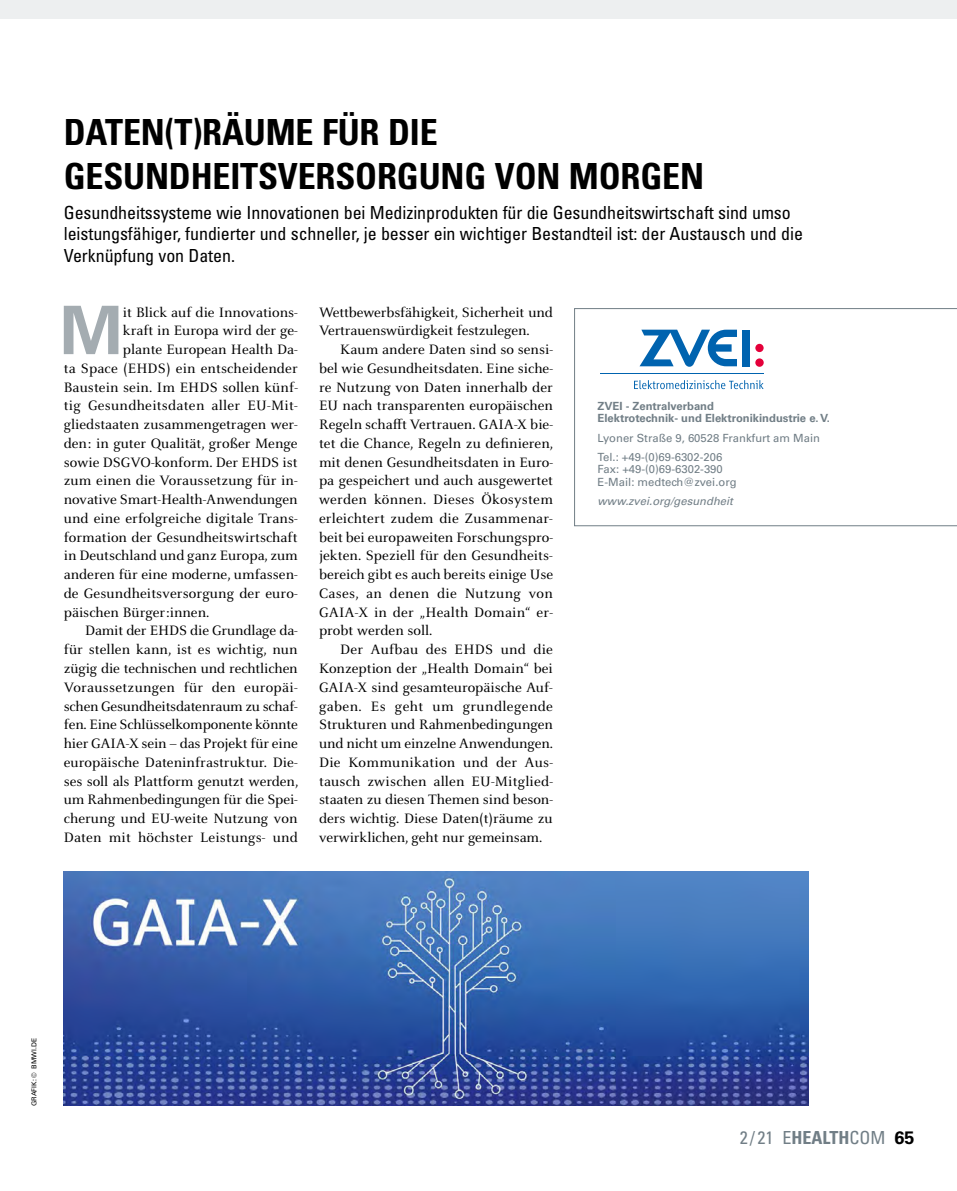
<style>
.page{position:relative;width:957px;height:1191px;background:#fff}
.page>*{position:absolute;margin:0;border:0;box-sizing:border-box;transform-origin:0 0}
.t1{font:700 66.9px "Univers LT Std";color:#a4acb1}
.t2{font:700 condensed 36px/43.2px "Univers LT Std";letter-spacing:-.005em;color:#000}
.t3{font:condensed 18px/21.6px "Univers LT Std";letter-spacing:-.005em;color:#000}
.t4{font:condensed 18px "Univers LT Std";color:#717e86}
.t5{font:15px/18.8px "Celeste OT";color:#000;text-align:justify}
.t6{font:15px "Celeste OT";letter-spacing:.02em;color:#000}
.t7{font:11.25px/19.2px "Univers LT Std";color:#717e86}
.t8{font:700 11.25px/12.8px "Univers LT Std";color:#717e86}
.t9{font:italic 11.25px "Univers LT Std";color:#717e86}
.t10{font:6.75px "Univers LT Std";color:#000}
.s1{font-weight:700}
.s2{font-weight:700;font-stretch:normal;color:#000}
</style>
<div class="page">
<div style="left:0;top:0;width:957px;height:19px;background:#edeff0"></div>
<svg style="left:574px;top:308px;width:383px;height:218px"></svg>
<img style="left:64px;top:872px;width:744px;height:233px">
<svg style="left:639px;top:330px;width:98px;height:37px"></svg>
<div style="left:742px;top:330px;width:8px;height:36px;background:#0063af"></div>
<div style="left:755px;top:344px;width:8px;height:8px;background:#e4003a;border-radius:50%"></div>
<div style="left:755px;top:358px;width:8px;height:9px;background:#e4003a;border-radius:50%"></div>
<svg style="left:634px;top:380px;width:129px;height:9px"></svg>
<hr style="left:600px;top:373px;width:163px;height:1px;background:#0063af">
<h2 class="t2" style="left:64px;top:111px;width:642px">DATEN(T)RÄUME FÜR DIE<br>GESUNDHEITSVERSORGUNG VON MORGEN</h2>
<p class="t3" style="left:64px;top:201px;width:740px">Gesundheitssysteme wie Innovationen bei Medizinprodukten für die Gesundheitswirtschaft sind umso leistungsfähiger, fundierter und schneller, je besser ein wichtiger Bestandteil ist: der Austausch und die<br>Verknüpfung von Daten.</p>
<h1 class="t1" style="left:60px;top:291px;width:65px">M</h1>
<p class="t5" style="left:123px;top:302px;width:176px">it Blick auf die Innovations-</p>
<p class="t5" style="left:123px;top:321px;width:176px">kraft in Europa wird der ge-</p>
<p class="t5" style="left:123px;top:340px;width:176px">plante European Health Da-</p>
<p class="t5" style="left:64px;top:359px;width:235px">ta Space (EHDS) ein entscheidender</p>
<p class="t5" style="left:64px;top:377px;width:236px">Baustein sein. Im EHDS sollen künf-</p>
<p class="t6" style="left:64px;top:397px;width:235px">tig Gesundheitsdaten aller EU-Mit-</p>
<p class="t5" style="left:64px;top:415px;width:235px">gliedstaaten zusammengetragen wer-</p>
<p class="t5" style="left:64px;top:434px;width:235px">den: in guter Qualität, großer Menge</p>
<p class="t5" style="left:64px;top:452px;width:235px">sowie DSGVO-konform. Der EHDS ist</p>
<p class="t5" style="left:64px;top:471px;width:235px">zum einen die Voraussetzung für in-</p>
<p class="t5" style="left:64px;top:490px;width:235px">novative Smart-Health-Anwendungen</p>
<p class="t5" style="left:64px;top:509px;width:235px">und eine erfolgreiche digitale Trans-</p>
<p class="t5" style="left:64px;top:527px;width:235px">formation der Gesundheitswirtschaft</p>
<p class="t5" style="left:64px;top:546px;width:236px">in Deutschland und ganz Europa, zum</p>
<p class="t5" style="left:64px;top:565px;width:235px">anderen für eine moderne, umfassen-</p>
<p class="t5" style="left:64px;top:584px;width:235px">de Gesundheitsversorgung der euro-</p>
<p class="t5" style="left:64px;top:602px;width:147px">päischen Bürger:innen.</p>
<p class="t5" style="left:85px;top:621px;width:214px">Damit der EHDS die Grundlage da-</p>
<p class="t5" style="left:64px;top:640px;width:235px">für stellen kann, ist es wichtig, nun</p>
<p class="t5" style="left:64px;top:659px;width:235px">zügig die technischen und rechtlichen</p>
<p class="t6" style="left:64px;top:678px;width:235px">Voraussetzungen für den europäi-</p>
<p class="t5" style="left:64px;top:696px;width:236px">schen Gesundheitsdatenraum zu schaf-</p>
<p class="t5" style="left:64px;top:715px;width:236px">fen. Eine Schlüsselkomponente könnte</p>
<p class="t5" style="left:64px;top:734px;width:235px">hier GAIA-X sein – das Projekt für eine</p>
<p class="t5" style="left:64px;top:752px;width:235px">europäische Dateninfrastruktur. Die-</p>
<p class="t5" style="left:64px;top:771px;width:236px">ses soll als Plattform genutzt werden,</p>
<p class="t5" style="left:64px;top:790px;width:235px">um Rahmenbedingungen für die Spei-</p>
<p class="t5" style="left:64px;top:809px;width:235px">cherung und EU-weite Nutzung von</p>
<p class="t5" style="left:64px;top:827px;width:235px">Daten mit höchster Leistungs- und</p>
<p class="t5" style="left:319px;top:302px;width:235px">Wettbewerbsfähigkeit, Sicherheit und<br>Vertrauenswürdigkeit festzulegen.</p>
<p class="t5" style="left:319px;top:340px;width:236px;text-indent:21px">Kaum andere Daten sind so sensi&shy;bel wie Gesundheitsdaten. Eine siche&shy;re Nutzung von Daten innerhalb der EU nach transparenten europäischen Regeln schafft Vertrauen. GAIA-X bie&shy;tet die Chance, Regeln zu definieren, mit denen Gesundheitsdaten in Euro&shy;pa gespeichert und auch ausgewertet werden können. Dieses Ökosystem erleichtert zudem die Zusammenar&shy;beit bei europaweiten Forschungspro&shy;jekten. Speziell für den Gesundheits&shy;bereich gibt es auch bereits einige Use Cases, an denen die Nutzung von GAIA-X in der „Health Domain“ er&shy;probt werden soll.</p>
<p class="t5" style="left:319px;top:640px;width:235px;text-indent:21px">Der Aufbau des EHDS und die Konzeption der „Health Domain“ bei GAIA-X sind gesamteuropäische Auf&shy;gaben. Es geht um grundlegende Strukturen und Rahmenbedingungen und nicht um einzelne Anwendungen.<br>Die Kommunikation und der Aus&shy;tausch zwischen allen EU-Mitglied&shy;staaten zu diesen Themen sind beson&shy;ders wichtig. Diese Daten(t)räume zu verwirklichen, geht nur gemeinsam.</p>
<p class="t8" style="left:597px;top:399px;width:234px">ZVEI - Zentralverband<br>Elektrotechnik- und Elektronikindustrie e. V.</p>
<p class="t7" style="left:597px;top:428px;width:224px">Lyoner Straße 9, 60528 Frankfurt am Main<br>Tel.: +49-(0)69-6302-206</p>
<p class="t7" style="left:597px;top:463px;width:140px;line-height:12.8px">Fax: +49-(0)69-6302-390<br>E-Mail: medtech@zvei.org</p>
<p class="t9" style="left:597px;top:494px;width:137px">www.zvei.org/gesundheit</p>
<p class="t10" style="left:30px;top:1106px;width:70px;rotate:-90deg">GRAFIK: © BMWI.DE</p>
<p class="t4" style="left:740px;top:1126px;width:176px">2 / 21 E<span class="s1">HEALTH</span>COM <span class="s2">65</span></p>
</div>
